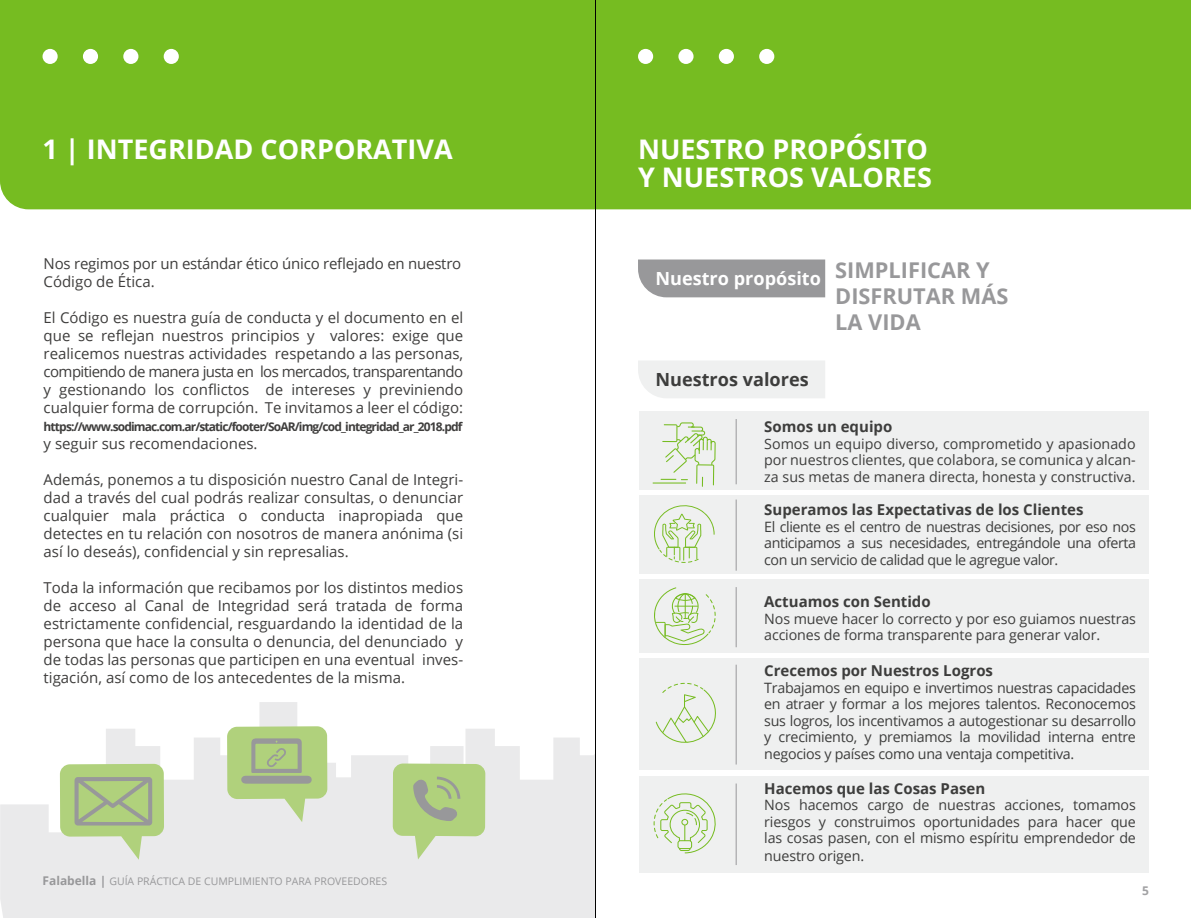
<style>
.page{position:relative;width:1191px;height:918px;background:#fff}
.page>*{position:absolute;margin:0;border:0;box-sizing:border-box;transform-origin:0 0}
.t1{font:700 27px/28.5px "Open Sans";color:#fff}
.t2{font:700 21.75px/26.1px "Open Sans";color:#98989a}
.t3{font:700 18.15px "Open Sans";color:#fff}
.t4{font:700 18.15px "Open Sans";color:#3d3d3c}
.t5{font:15px/18px "Open Sans";color:#3e3d3c;text-align:justify}
.t6{font:700 15px "Open Sans";color:#3d3d3c}
.t7{font:14.25px/16.6px "Open Sans";letter-spacing:-.01em;color:#3d3d3c;text-align:justify}
.t8{font:700 12px "Open Sans";letter-spacing:-.07em;color:#3e3d3c}
.t9{font:700 12px "Open Sans";color:#a2a2a4}
.t10{font:10.5px "Open Sans";color:#98989a}
.s1{font-weight:700;font-size:12px}
</style>
<div class="page">
<div style="left:0;top:0;width:1191px;height:209px;background:#76bc21"></div>
<div style="left:639px;top:411px;width:509px;height:78px;background:#eff0f0"></div>
<div style="left:639px;top:495px;width:509px;height:79px;background:#eff0f0"></div>
<div style="left:639px;top:579px;width:509px;height:74px;background:#eff0f0"></div>
<div style="left:639px;top:658px;width:509px;height:111px;background:#eff0f0"></div>
<div style="left:639px;top:776px;width:509px;height:96px;background:#eff0f0"></div>
<svg style="left:0;top:702px;width:595px;height:216px;fill:#eaeaeb"></svg>
<svg style="left:393px;top:764px;width:92px;height:95px;background:#bad197"></svg>
<svg style="left:60px;top:764px;width:104px;height:96px;background:#b9ce9a"></svg>
<svg style="left:227px;top:726px;width:100px;height:96px;background:#bacf9a"></svg>
<hr style="left:595px;top:0;width:1px;height:918px;background:#010101">
<div style="left:43px;top:49px;width:15px;height:15px;background:#fff;border-radius:50%"></div>
<div style="left:83px;top:49px;width:15px;height:15px;background:#fff;border-radius:50%"></div>
<div style="left:123px;top:49px;width:15px;height:15px;background:#fff;border-radius:50%"></div>
<div style="left:164px;top:49px;width:15px;height:15px;background:#fff;border-radius:50%"></div>
<hr style="left:652px;top:483px;width:34px;height:1px;background:#76bc21">
<svg style="left:660px;top:422px;width:55px;height:65px"></svg>
<svg style="left:654px;top:505px;width:60px;height:58px"></svg>
<svg style="left:653px;top:793px;width:63px;height:60px"></svg>
<svg style="left:654px;top:587px;width:61px;height:58px"></svg>
<hr style="left:736px;top:419px;width:1px;height:65px;background:#98989a">
<hr style="left:736px;top:500px;width:1px;height:71px;background:#98989a">
<hr style="left:736px;top:587px;width:1px;height:60px;background:#98989a">
<hr style="left:736px;top:665px;width:1px;height:100px;background:#98989a">
<hr style="left:736px;top:784px;width:1px;height:81px;background:#98989a">
<svg style="left:655px;top:683px;width:61px;height:60px"></svg>
<div style="left:638px;top:260px;width:187px;height:37px;background:#98989a"></div>
<div style="left:638px;top:361px;width:187px;height:37px;background:#eff0f0"></div>
<div style="left:638px;top:49px;width:15px;height:15px;background:#fff;border-radius:50%"></div>
<div style="left:678px;top:49px;width:15px;height:15px;background:#fff;border-radius:50%"></div>
<div style="left:719px;top:49px;width:15px;height:15px;background:#fff;border-radius:50%"></div>
<div style="left:759px;top:49px;width:15px;height:15px;background:#fff;border-radius:50%"></div>
<h1 class="t1" style="left:43px;top:134px;width:412px">1 | INTEGRIDAD CORPORATIVA</h1>
<p class="t5" style="left:44px;top:254px;width:419px">Nos regimos por un estándar ético único reflejado en nuestro<br>Código de Ética.</p>
<p class="t5" style="left:44px;top:308px;width:421px">El Código es nuestra guía de conducta y el documento en el que se reflejan nuestros principios y valores: exige que realicemos nuestras actividades respetando a las personas, compitiendo de manera justa en los mercados, transparentando y gestionando los conflictos de intereses y previniendo cualquier forma de corrupción. Te invitamos a leer el código:</p>
<p class="t8" style="left:44px;top:418px;width:420px">https://www.sodimac.com.ar/static/footer/SoAR/img/cod_integridad_ar_2018.pdf</p>
<p class="t5" style="left:44px;top:434px;width:215px">y seguir sus recomendaciones.</p>
<p class="t5" style="left:44px;top:470px;width:421px">Además, ponemos a tu disposición nuestro Canal de Integri&shy;dad a través del cual podrás realizar consultas, o denunciar cualquier mala práctica o conducta inapropiada que detectes en tu relación con nosotros de manera anónima (si así lo deseás), confidencial y sin represalias.</p>
<p class="t5" style="left:44px;top:578px;width:421px">Toda la información que recibamos por los distintos medios de acceso al Canal de Integridad será tratada de forma estrictamente confidencial, resguardando la identidad de la persona que hace la consulta o denuncia, del denunciado y de todas las personas que participen en una eventual inves&shy;tigación, así como de los antecedentes de la misma.</p>
<p class="t10" style="left:43px;top:874px;width:346px"><span class="s1">Falabella |</span> GUÍA PRÁCTICA DE CUMPLIMIENTO PARA PROVEEDORES</p>
<h1 class="t1" style="left:638px;top:134px;width:295px">NUESTRO PROPÓSITO<br>Y NUESTROS VALORES</h1>
<p class="t3" style="left:655px;top:265px;width:167px">Nuestro propósito</p>
<h2 class="t2" style="left:835px;top:257px;width:175px">SIMPLIFICAR Y<br>DISFRUTAR MÁS<br>LA VIDA</h2>
<p class="t4" style="left:655px;top:366px;width:155px">Nuestros valores</p>
<p class="t6" style="left:764px;top:416px;width:130px">Somos un equipo</p>
<p class="t7" style="left:764px;top:435px;width:373px">Somos un equipo diverso, comprometido y apasionado por nuestros clientes, que colabora, se comunica y alcan&shy;za sus metas de manera directa, honesta y constructiva.</p>
<p class="t6" style="left:764px;top:499px;width:321px">Superamos las Expectativas de los Clientes</p>
<p class="t7" style="left:764px;top:518px;width:373px">El cliente es el centro de nuestras decisiones, por eso nos anticipamos a sus necesidades, entregándole una oferta con un servicio de calidad que le agregue valor.</p>
<p class="t6" style="left:764px;top:591px;width:168px">Actuamos con Sentido</p>
<p class="t7" style="left:764px;top:610px;width:373px">Nos mueve hacer lo correcto y por eso guiamos nuestras acciones de forma transparente para generar valor.</p>
<p class="t6" style="left:764px;top:660px;width:230px">Crecemos por Nuestros Logros</p>
<p class="t7" style="left:764px;top:679px;width:373px">Trabajamos en equipo e invertimos nuestras capacidades en atraer y formar a los mejores talentos. Reconocemos sus logros, los incentivamos a autogestionar su desarrollo y crecimiento, y premiamos la movilidad interna entre negocios y países como una ventaja competitiva.</p>
<p class="t6" style="left:764px;top:778px;width:222px">Hacemos que las Cosas Pasen</p>
<p class="t7" style="left:764px;top:797px;width:373px">Nos hacemos cargo de nuestras acciones, tomamos riesgos y construimos oportunidades para hacer que las cosas pasen, con el mismo espíritu emprendedor de nuestro origen.</p>
<p class="t9" style="left:1142px;top:882px;width:8px">5</p>
</div>
